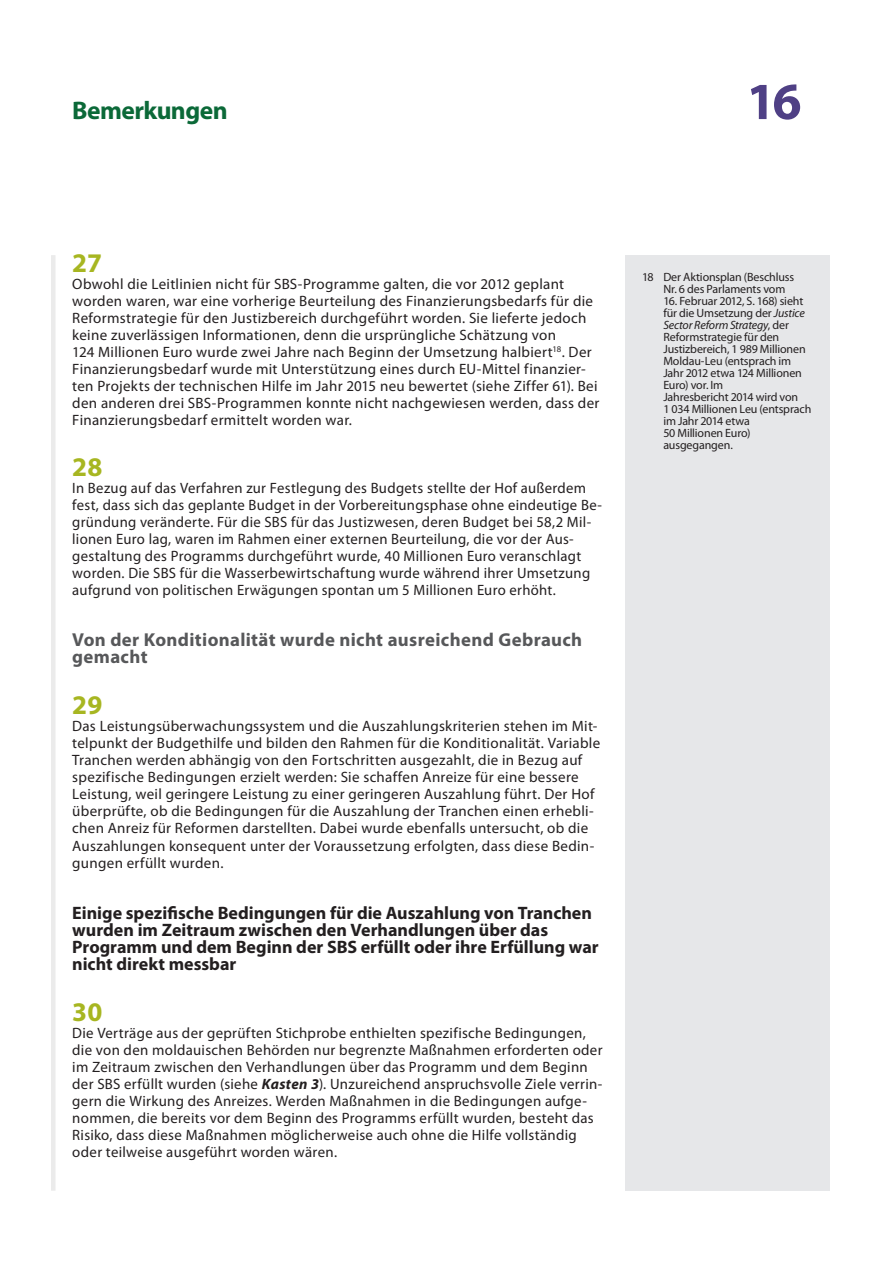
<style>
.page{position:relative;width:893px;height:1263px;background:#fff}
.page>*{position:absolute;margin:0;border:0;box-sizing:border-box;transform-origin:0 0}
.t1{font:700 52.5px "Myriad Pro";color:#4f4085}
.E_05_-_CHAP__1__TEXT{font:700 27px "Myriad Pro";color:#a7b621}
.t2{font:700 25.5px "Myriad Pro";letter-spacing:-.02em;color:#0b6938}
.E_03_-_CHAP__TITRE_A{font:700 18.75px/17px "Myriad Pro";letter-spacing:.02em;color:#57585a}
.E_04_-_CHAP__TITRE_B{font:700 18px/17px "Myriad Pro";color:#231f20}
.E_05_-_CHAP__1__TEXT-2{font:15px/17px "Myriad Pro";letter-spacing:.02em;color:#231f20}
.E_08_-_CHAP__FOOTNOT{font:12px/12px "Myriad Pro";letter-spacing:-.015em;color:#231f20}
.s1{font-weight:700;font-style:italic}
.s2{font-style:italic}
</style>
<div class="page">
<div style="left:51px;top:255px;width:5px;height:936px;background:#ebebeb"></div>
<div style="left:625px;top:255px;width:204px;height:936px;background:#e6e7e9"></div>
<h3 class="t2" style="left:72px;top:94px;width:157px">Bemerkungen</h3>
<h1 class="t1" style="left:746px;top:67px;width:57px">16</h1>
<p class="E_05_-_CHAP__1__TEXT" style="left:72px;top:245px;width:31px">27</p>
<p class="E_05_-_CHAP__1__TEXT-2" style="left:72px;top:275px;width:529px">Obwohl die Leitlinien nicht für SBS-Programme galten, die vor 2012 geplant worden waren, war eine vorherige Beurteilung des Finanzierungsbedarfs für die Reformstrategie für den Justizbereich durchgeführt worden. Sie lieferte jedoch keine zuverlässigen Informationen, denn die ursprüngliche Schätzung von<br>124 Millionen Euro wurde zwei Jahre nach Beginn der Umsetzung halbiert<sup>18</sup>. Der Finanzierungsbedarf wurde mit Unterstützung eines durch EU-Mittel finanzier&shy;ten Projekts der technischen Hilfe im Jahr 2015 neu bewertet (siehe Ziffer 61). Bei den anderen drei SBS-Programmen konnte nicht nachgewiesen werden, dass der Finanzierungsbedarf ermittelt worden war.</p>
<p class="E_05_-_CHAP__1__TEXT" style="left:72px;top:450px;width:32px">28</p>
<p class="E_05_-_CHAP__1__TEXT-2" style="left:72px;top:479px;width:531px">In Bezug auf das Verfahren zur Festlegung des Budgets stellte der Hof außerdem fest, dass sich das geplante Budget in der Vorbereitungsphase ohne eindeutige Be&shy;gründung veränderte. Für die SBS für das Justizwesen, deren Budget bei 58,2 Mil&shy;lionen Euro lag, waren im Rahmen einer externen Beurteilung, die vor der Aus&shy;gestaltung des Programms durchgeführt wurde, 40 Millionen Euro veranschlagt worden. Die SBS für die Wasserbewirtschaftung wurde während ihrer Umsetzung aufgrund von politischen Erwägungen spontan um 5 Millionen Euro erhöht.</p>
<p class="E_03_-_CHAP__TITRE_A" style="left:72px;top:631px;width:511px">Von der Konditionalität wurde nicht ausreichend Gebrauch gemacht</p>
<p class="E_05_-_CHAP__1__TEXT" style="left:72px;top:688px;width:32px">29</p>
<p class="E_05_-_CHAP__1__TEXT-2" style="left:72px;top:718px;width:529px">Das Leistungsüberwachungssystem und die Auszahlungskriterien stehen im Mit&shy;telpunkt der Budgethilfe und bilden den Rahmen für die Konditionalität. Variable Tranchen werden abhängig von den Fortschritten ausgezahlt, die in Bezug auf spezifische Bedingungen erzielt werden: Sie schaffen Anreize für eine bessere Leistung, weil geringere Leistung zu einer geringeren Auszahlung führt. Der Hof überprüfte, ob die Bedingungen für die Auszahlung der Tranchen einen erhebli&shy;chen Anreiz für Reformen darstellten. Dabei wurde ebenfalls untersucht, ob die Auszahlungen konsequent unter der Voraussetzung erfolgten, dass diese Bedin&shy;gungen erfüllt wurden.</p>
<p class="E_04_-_CHAP__TITRE_B" style="left:72px;top:903px;width:528px">Einige spezifische Bedingungen für die Auszahlung von Tranchen wurden im Zeitraum zwischen den Verhandlungen über das Programm und dem Beginn der SBS erfüllt oder ihre Erfüllung war nicht direkt messbar</p>
<p class="E_05_-_CHAP__1__TEXT" style="left:72px;top:994px;width:32px">30</p>
<p class="E_05_-_CHAP__1__TEXT-2" style="left:72px;top:1024px;width:532px">Die Verträge aus der geprüften Stichprobe enthielten spezifische Bedingungen, die von den moldauischen Behörden nur begrenzte Maßnahmen erforderten oder im Zeitraum zwischen den Verhandlungen über das Programm und dem Beginn der SBS erfüllt wurden (siehe <span class="s1">Kasten 3</span>). Unzureichend anspruchsvolle Ziele verrin&shy;gern die Wirkung des Anreizes. Werden Maßnahmen in die Bedingungen aufge&shy;nommen, die bereits vor dem Beginn des Programms erfüllt wurden, besteht das Risiko, dass diese Maßnahmen möglicherweise auch ohne die Hilfe vollständig oder teilweise ausgeführt worden wären.</p>
<p class="E_08_-_CHAP__FOOTNOT" style="left:663px;top:271px;width:132px;text-indent:-21px">18 Der Aktionsplan (Beschluss<br>Nr. 6 des Parlaments vom</p>
<p class="E_08_-_CHAP__FOOTNOT" style="left:663px;top:295px;width:149px">16. Februar 2012, S. 168) sieht für die Umsetzung der <span class="s2">Justice<br>Sector Reform Strategy</span>, der<br>Reformstrategie für den<br>Justizbereich, 1 989 Millionen<br>Moldau-Leu (entsprach im<br>Jahr 2012 etwa 124 Millionen<br>Euro) vor. Im<br>Jahresbericht 2014 wird von<br>1 034 Millionen Leu (entsprach im Jahr 2014 etwa<br>50 Millionen Euro) ausgegangen.</p>
</div>
